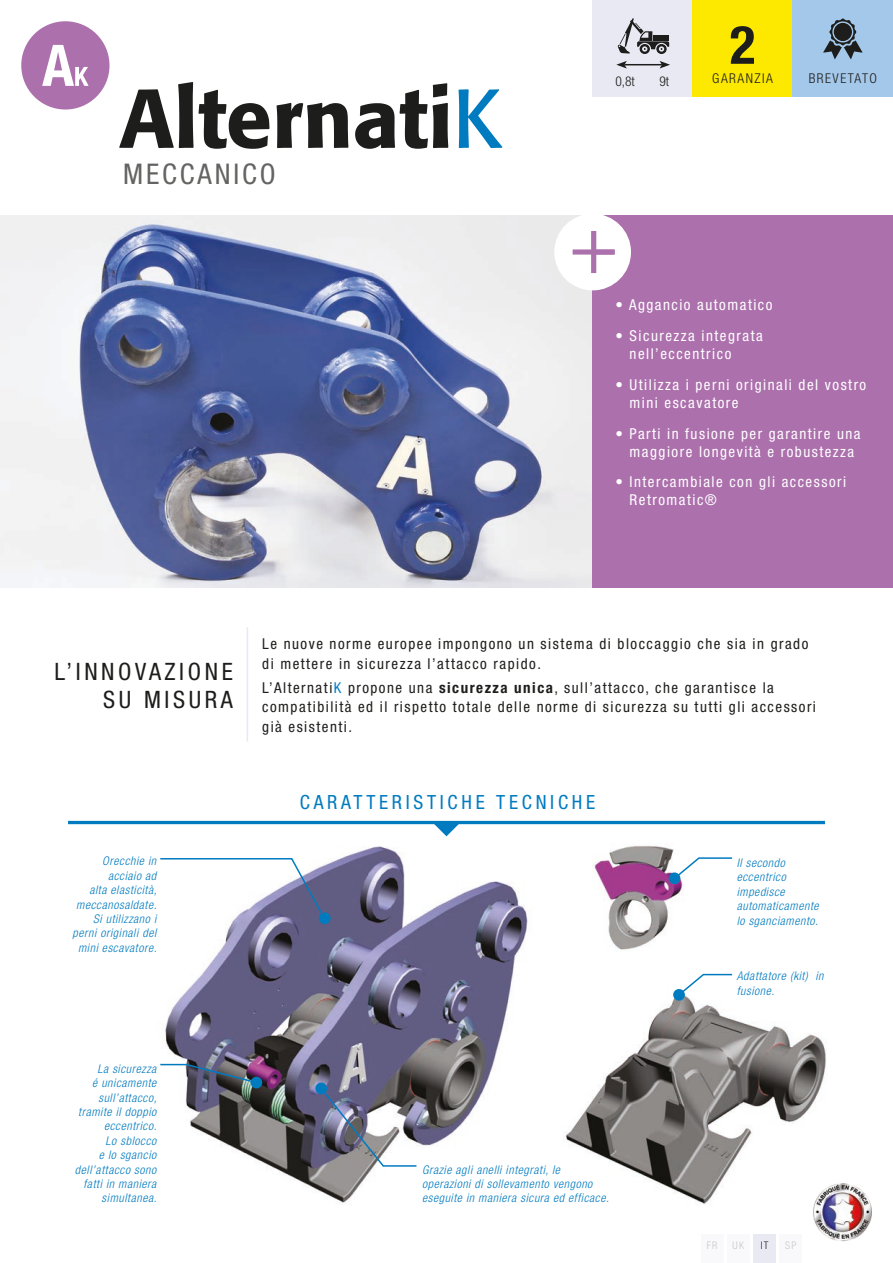
<style>
.page{position:relative;width:893px;height:1263px;background:#fff}
.page>*{position:absolute;margin:0;border:0;box-sizing:border-box;transform-origin:0 0}
.t1{font:500 82.5px "Formata";color:#1d1d1b}
.t2{font:700 condensed 53.25px "Helvetica Neue";color:#1d1d1b}
.t3{font:condensed 28.5px "Helvetica Neue";letter-spacing:.1em;color:#646463}
.t4{font:condensed 24px/28.8px "Helvetica Neue";letter-spacing:.15em;color:#1d1d1b;text-align:right}
.t5{font:condensed 19.65px "Helvetica Neue";letter-spacing:.19em;color:#007bc0}
.t6{font:condensed 15px/19.5px "Helvetica Neue";letter-spacing:.1em;color:#1d1d1b}
.t7{font:condensed 15px/18px "Helvetica Neue";letter-spacing:.1em;color:#fff}
.t8{font:300 condensed 13.5px "Helvetica Neue";letter-spacing:.11em;color:#1d1d1b}
.t9{font:italic 300 condensed 12px/14.4px "Helvetica Neue";letter-spacing:.05em;color:#007bc0}
.t10{font:300 condensed 10.5px "Helvetica Neue";color:#c7c7c6}
.t11{font:300 condensed 10.5px "Helvetica Neue";color:#1d1d1b}
.s1{font-weight:400;color:#007bc0}
.s2{color:#007bc0}
.s3{font-weight:700}
</style>
<div class="page">
<img style="left:566px;top:989px;width:260px;height:215px">
<img style="left:594px;top:845px;width:89px;height:105px">
<img style="left:165px;top:836px;width:363px;height:367px">
<img style="left:0;top:216px;width:592px;height:372px">
<hr style="left:247px;top:627px;width:1px;height:115px;background:#e9e9f4">
<hr style="left:68px;top:821px;width:757px;height:3px;background:#007bc0">
<svg style="left:433px;top:824px;width:27px;height:12px"></svg>
<div style="left:669px;top:872px;width:11px;height:12px;background:#007bc0;border-radius:50%"></div>
<div style="left:673px;top:989px;width:12px;height:12px;background:#007bc0;border-radius:50%"></div>
<svg style="left:315px;top:1082px;width:12px;height:12px"></svg>
<div style="left:251px;top:1077px;width:11px;height:11px;background:#007bc0;border-radius:50%"></div>
<div style="left:319px;top:912px;width:12px;height:12px;background:#007bc0;border-radius:50%"></div>
<svg style="left:672px;top:856px;width:61px;height:24px"></svg>
<svg style="left:677px;top:973px;width:57px;height:24px"></svg>
<svg style="left:319px;top:1086px;width:99px;height:81px"></svg>
<svg style="left:160px;top:1063px;width:98px;height:21px"></svg>
<svg style="left:160px;top:857px;width:166px;height:63px"></svg>
<div style="left:21px;top:21px;width:89px;height:89px;background:#ac70ad;border-radius:50%"></div>
<svg style="left:42px;top:45px;width:47px;height:41px"></svg>
<div style="left:593px;top:0;width:100px;height:96px;background:#e9e9f4"></div>
<hr style="left:624px;top:64px;width:38px;height:1px;background:#1d1d1b">
<svg style="left:616px;top:61px;width:11px;height:8px"></svg>
<svg style="left:660px;top:61px;width:10px;height:8px"></svg>
<svg style="left:618px;top:18px;width:51px;height:36px"></svg>
<div style="left:592px;top:216px;width:301px;height:372px;background:#ac70ad"></div>
<svg style="left:554px;top:215px;width:77px;height:75px"></svg>
<img style="left:811px;top:1180px;width:61px;height:62px">
<div style="left:692px;top:0;width:101px;height:96px;background:#fde900"></div>
<div style="left:793px;top:0;width:100px;height:96px;background:#a4c8ea"></div>
<svg style="left:823px;top:19px;width:39px;height:40px"></svg>
<div style="left:780px;top:1235px;width:22px;height:28px;background:#f9f9fc"></div>
<div style="left:753px;top:1235px;width:23px;height:28px;background:#e9e9f4"></div>
<div style="left:727px;top:1235px;width:23px;height:28px;background:#f9f9fc"></div>
<div style="left:701px;top:1235px;width:22px;height:28px;background:#f9f9fc"></div>
<h1 class="t1" style="left:119px;top:68px;width:385px">Alternati<span class="s1">K</span></h1>
<h3 class="t3" style="left:123px;top:157px;width:154px">MECCANICO</h3>
<p class="t8" style="left:615px;top:74px;width:21px">0,8t</p>
<p class="t8" style="left:659px;top:74px;width:11px">9t</p>
<h2 class="t2" style="left:730px;top:13px;width:27px">2</h2>
<p class="t8" style="left:712px;top:71px;width:62px">GARANZIA</p>
<p class="t8" style="left:809px;top:71px;width:70px">BREVETATO</p>
<p class="t7" style="left:615px;top:296px;width:159px">• Aggancio automatico</p>
<p class="t7" style="left:630px;top:327px;width:135px;text-indent:-14px">• Sicurezza integrata nell’eccentrico</p>
<p class="t7" style="left:630px;top:375px;width:238px;text-indent:-14px">• Utilizza i perni originali del vostro mini escavatore</p>
<p class="t7" style="left:615px;top:424px;width:247px;text-align:center">• Parti in fusione per garantire una maggiore longevità e robustezza</p>
<p class="t7" style="left:630px;top:473px;width:218px;text-indent:-14px">• Intercambiale con gli accessori<br>Retromatic®</p>
<h3 class="t4" style="left:54px;top:656px;width:180px">L’INNOVAZIONE<br>SU MISURA</h3>
<p class="t9" style="left:73px;top:854px;width:86px;text-align:right">Orecchie in acciaio ad<br>alta elasticità, meccanosaldate.<br>Si utilizzano i perni originali del mini escavatore.</p>
<p class="t9" style="left:75px;top:1061px;width:83px;text-align:right">La sicurezza<br>é unicamente sull’attacco, tramite il doppio eccentrico.<br>Lo sblocco<br>e lo sgancio dell’attacco sono fatti in maniera simultanea.</p>
<p class="t6" style="left:262px;top:634px;width:548px">Le nuove norme europee impongono un sistema di bloccaggio che sia in grado di mettere in sicurezza l’attacco rapido.</p>
<p class="t6" style="left:262px;top:677px;width:555px">L’Alternati<span class="s2">K</span> propone una <span class="s3">sicurezza unica</span>, sull’attacco, che garantisce la compatibilità ed il rispetto totale delle norme di sicurezza su tutti gli accessori già esistenti.</p>
<h3 class="t5" style="left:300px;top:790px;width:297px">CARATTERISTICHE TECNICHE</h3>
<p class="t9" style="left:422px;top:1162px;width:188px">Grazie agli anelli integrati, le operazioni di sollevamento vengono eseguite in maniera sicura ed efficace.</p>
<p class="t9" style="left:737px;top:855px;width:84px">Il secondo eccentrico impedisce automaticamente lo sganciamento.</p>
<p class="t9" style="left:737px;top:969px;width:88px">Adattatore (kit) in fusione.</p>
<p class="t10" style="left:707px;top:1239px;width:12px">FR</p>
<p class="t10" style="left:733px;top:1239px;width:13px">UK</p>
<p class="t11" style="left:761px;top:1239px;width:9px">IT</p>
<p class="t10" style="left:785px;top:1239px;width:13px">SP</p>
</div>
